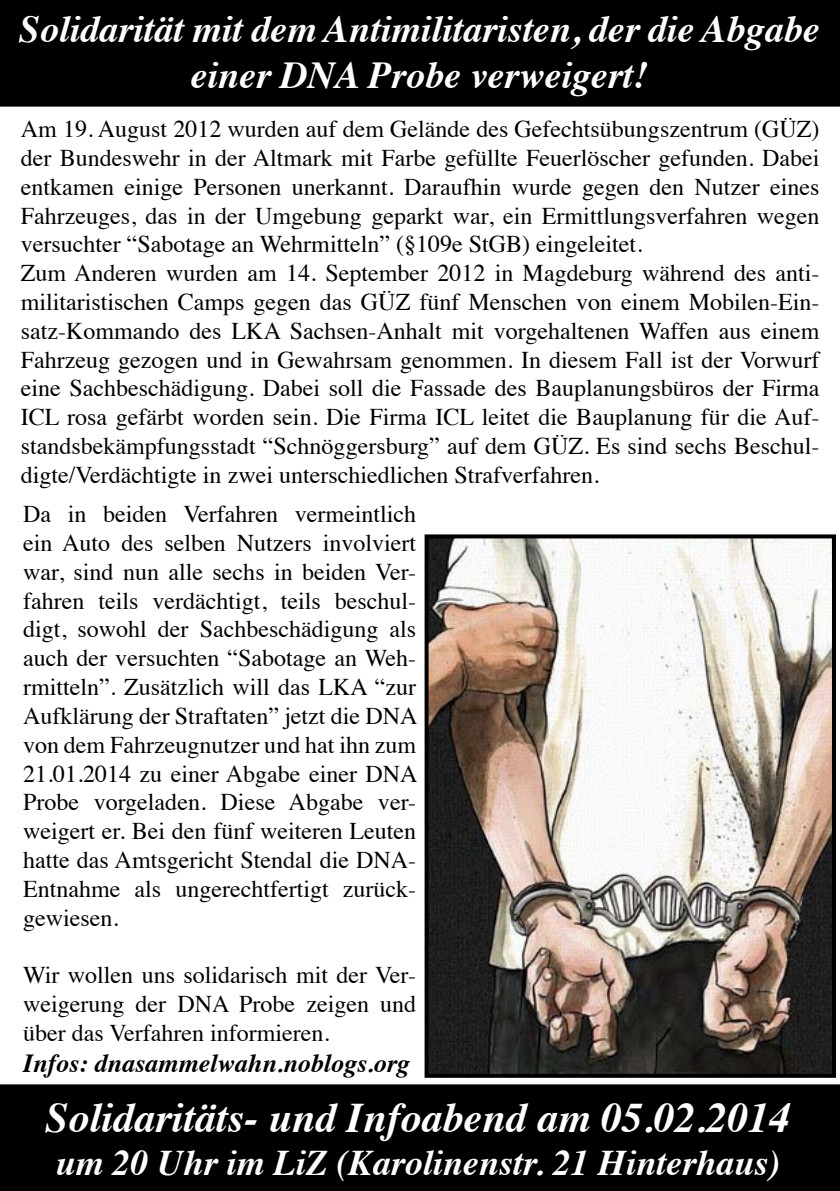
<style>
.page{position:relative;width:840px;height:1191px;background:#fff}
.page>*{position:absolute;margin:0;border:0;box-sizing:border-box;transform-origin:0 0}
.t1{font:italic 700 42px "Times";color:#fff}
.t2{font:italic 700 38px/45.6px "Times";color:#fff;text-align:center}
.t3{font:italic 700 36px "Times";color:#fff}
.t4{font:italic 700 26px "Times";color:#000}
.t5{font:24px/28.8px "Times";color:#000;text-align:justify}
</style>
<div class="page">
<div style="left:2px;top:2px;width:835px;height:103px;background:#000"></div>
<div style="left:0;top:0;width:839px;height:107px;border:4px solid #000"></div>
<img style="left:429px;top:539px;width:401px;height:533px">
<div style="left:424px;top:534px;width:411px;height:543px;border:4px solid #000"></div>
<div style="left:2px;top:1086px;width:835px;height:103px;background:#000"></div>
<div style="left:0;top:1084px;width:839px;height:107px;border:4px solid #000"></div>
<h2 class="t2" style="left:19px;top:3px;width:801px">Solidarität mit dem Antimilitaristen, der die Abgabe einer DNA Probe verweigert!</h2>
<p class="t5" style="left:21px;top:113px;width:799px;text-align:left">Am 19. August 2012 wurden auf dem Gelände des Gefechtsübungszentrum (GÜZ) der Bundeswehr in der Altmark mit Farbe gefüllte Feuerlöscher gefunden. Dabei entkamen einige Personen unerkannt. Daraufhin wurde gegen den Nutzer eines Fahrzeuges, das in der Umgebung geparkt war, ein Ermittlungsverfahren wegen versuchter “Sabotage an Wehrmitteln” (§109e StGB) eingeleitet.<br>Zum Anderen wurden am 14. September 2012 in Magdeburg während des anti&shy;militaristischen Camps gegen das GÜZ fünf Menschen von einem Mobilen-Ein&shy;satz-Kommando des LKA Sachsen-Anhalt mit vorgehaltenen Waffen aus einem Fahrzeug gezogen und in Gewahrsam genommen. In diesem Fall ist der Vorwurf eine Sachbeschädigung. Dabei soll die Fassade des Bauplanungsbüros der Firma ICL rosa gefärbt worden sein. Die Firma ICL leitet die Bauplanung für die Auf&shy;standsbekämpfungsstadt “Schnöggersburg” auf dem GÜZ. Es sind sechs Beschul&shy;digte/Verdächtigte in zwei unterschiedlichen Strafverfahren.</p>
<p class="t5" style="left:23px;top:497px;width:396px">Da in beiden Verfahren vermeintlich ein Auto des selben Nutzers involviert war, sind nun alle sechs in beiden Ver&shy;fahren teils verdächtigt, teils beschul&shy;digt, sowohl der Sachbeschädigung als auch der versuchten “Sabotage an Weh&shy;rmitteln”. Zusätzlich will das LKA “zur Aufklärung der Straftaten” jetzt die DNA von dem Fahrzeugnutzer und hat ihn zum 21.01.2014 zu einer Abgabe einer DNA Probe vorgeladen. Diese Abgabe ver&shy;weigert er. Bei den fünf weiteren Leuten hatte das Amtsgericht Stendal die DNA-Entnahme als ungerechtfertigt zurück&shy;gewiesen.</p>
<p class="t5" style="left:23px;top:958px;width:394px">Wir wollen uns solidarisch mit der Ver&shy;weigerung der DNA Probe zeigen und über das Verfahren informieren.</p>
<p class="t4" style="left:23px;top:1038px;width:388px">Infos: dnasammelwahn.noblogs.org</p>
<h1 class="t1" style="left:45px;top:1078px;width:746px">Solidaritäts- und Infoabend am 05.02.2014</h1>
<h3 class="t3" style="left:55px;top:1129px;width:726px">um 20 Uhr im LiZ (Karolinenstr. 21 Hinterhaus)</h3>
</div>
